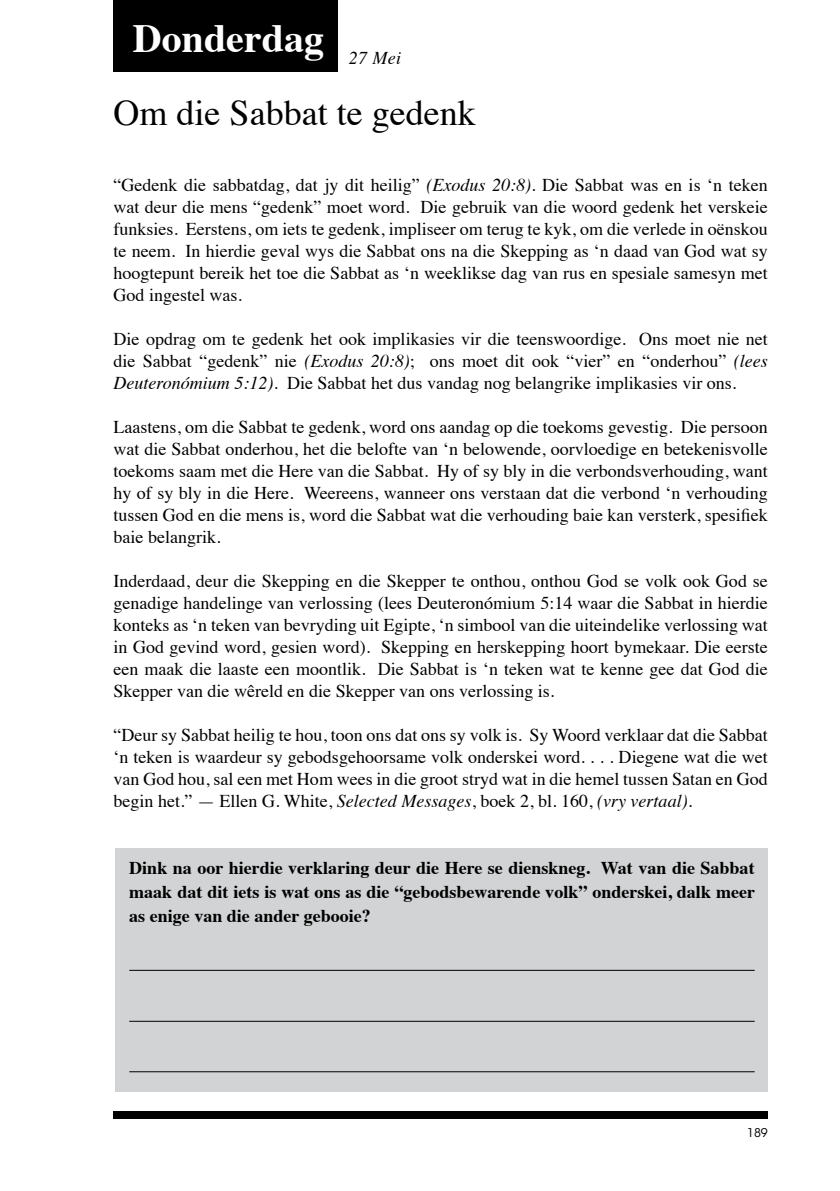
<style>
.page{position:relative;width:840px;height:1191px;background:#fff}
.page>*{position:absolute;margin:0;border:0;box-sizing:border-box;transform-origin:0 0}
.t1{font:700 40px "Times";color:#fff}
.t2{font:36px "Times";color:#000}
.t3{font:18px/22px "Times";color:#000;text-align:justify}
.t4{font:700 18px/24px "Times";color:#000;text-align:justify}
.t5{font:italic 18px "Times";color:#000}
.t6{font:12px "ITC Avant Garde Std";color:#000}
.s1{font-style:italic}
</style>
<div class="page">
<div style="left:113px;top:1111px;width:654px;height:8px;background:#000"></div>
<div style="left:115px;top:848px;width:652px;height:244px;background:#d1d3d4"></div>
<div style="left:113px;top:0;width:225px;height:71px;background:#000"></div>
<hr style="left:129px;top:1020px;width:625px;height:1px;background:#000">
<hr style="left:129px;top:969px;width:625px;height:1px;background:#000">
<hr style="left:129px;top:1071px;width:625px;height:1px;background:#000">
<h1 class="t1" style="left:133px;top:0;width:193px">Donderdag</h1>
<p class="t5" style="left:349px;top:42px;width:54px">27 Mei</p>
<h2 class="t2" style="left:113px;top:80px;width:363px">Om die Sabbat te gedenk</h2>
<p class="t3" style="left:113px;top:173px;width:655px">“Gedenk die sabbatdag, dat jy dit heilig” <span class="s1">(Exodus 20:8).</span> Die Sabbat was en is ‘n teken wat deur die mens “gedenk” moet word. Die gebruik van die woord gedenk het verskeie funksies. Eerstens, om iets te gedenk, impliseer om terug te kyk, om die verlede in oënskou te neem. In hierdie geval wys die Sabbat ons na die Skepping as ‘n daad van God wat sy hoogtepunt bereik het toe die Sabbat as ‘n weeklikse dag van rus en spesiale samesyn met God ingestel was.</p>
<p class="t3" style="left:113px;top:327px;width:655px">Die opdrag om te gedenk het ook implikasies vir die teenswoordige. Ons moet nie net die Sabbat “gedenk” nie <span class="s1">(Exodus 20:8)</span>; ons moet dit ook “vier” en “onderhou” <span class="s1">(lees Deuteronómium 5:12).</span> Die Sabbat het dus vandag nog belangrike implikasies vir ons.</p>
<p class="t3" style="left:113px;top:415px;width:655px">Laastens, om die Sabbat te gedenk, word ons aandag op die toekoms gevestig. Die persoon wat die Sabbat onderhou, het die belofte van ‘n belowende, oorvloedige en betekenisvolle toekoms saam met die Here van die Sabbat. Hy of sy bly in die verbondsverhouding, want hy of sy bly in die Here. Weereens, wanneer ons verstaan dat die verbond ‘n verhouding tussen God en die mens is, word die Sabbat wat die verhouding baie kan versterk, spesifiek baie belangrik.</p>
<p class="t3" style="left:113px;top:569px;width:655px">Inderdaad, deur die Skepping en die Skepper te onthou, onthou God se volk ook God se genadige handelinge van verlossing (lees Deuteronómium 5:14 waar die Sabbat in hierdie konteks as ‘n teken van bevryding uit Egipte, ‘n simbool van die uiteindelike verlossing wat in God gevind word, gesien word). Skepping en herskepping hoort bymekaar. Die eerste een maak die laaste een moontlik. Die Sabbat is ‘n teken wat te kenne gee dat God die Skepper van die wêreld en die Skepper van ons verlossing is.</p>
<p class="t3" style="left:113px;top:723px;width:655px">“Deur sy Sabbat heilig te hou, toon ons dat ons sy volk is. Sy Woord verklaar dat die Sabbat ‘n teken is waardeur sy gebodsgehoorsame volk onderskei word. . . . Diegene wat die wet van God hou, sal een met Hom wees in die groot stryd wat in die hemel tussen Satan en God begin het.” — Ellen G. White, <span class="s1">Selected Messages</span>, boek 2, bl. 160, <span class="s1">(vry vertaal).</span></p>
<p class="t4" style="left:129px;top:854px;width:627px">Dink na oor hierdie verklaring deur die Here se dienskneg. Wat van die Sabbat maak dat dit iets is wat ons as die “gebodsbewarende volk” onderskei, dalk meer as enige van die ander gebooie?</p>
<p class="t6" style="left:746px;top:1125px;width:22px">189</p>
</div>
